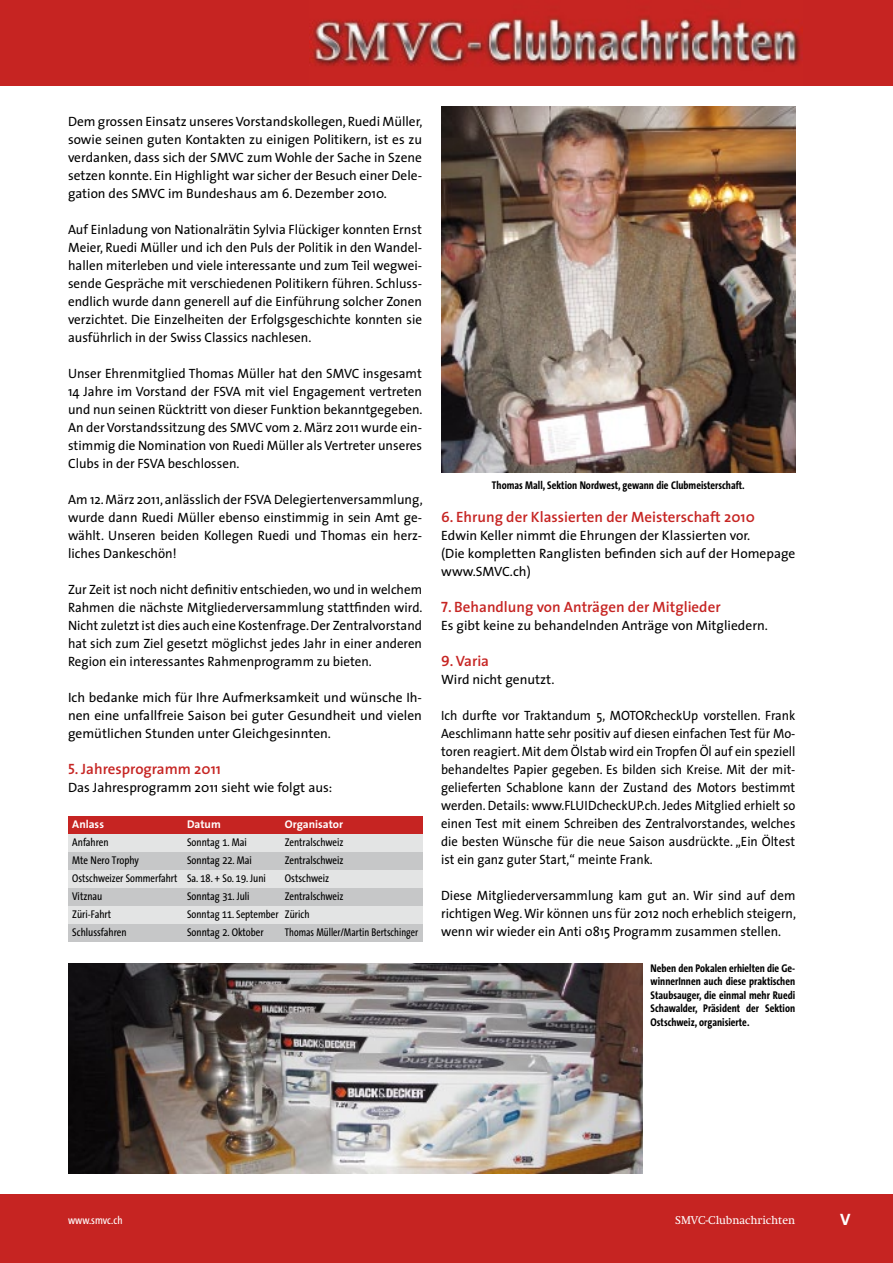
<style>
.page{position:relative;width:893px;height:1263px;background:#fff}
.page>*{position:absolute;margin:0;border:0;box-sizing:border-box;transform-origin:0 0}
.t1{font:700 16.5px "The Sans Correspondence";color:#fff}
.t2{font:600 15px "The Sans";color:#c62422}
.t3{font:13.5px/18px "The Sans";color:#000;text-align:justify}
.t4{font:13.5px/18px "The Sans";color:#000;text-align:justify;scale:.94 1}
.t5{font:13.5px/18px "The Sans";color:#000;text-align:justify;scale:.96 1}
.t6{font:11.25px "The Sans Condensed";color:#000}
.t7{font:700 11.25px/13.5px "The Sans Condensed";color:#000;text-align:justify}
.t8{font:11.25px "The Sans Condensed";color:#000;scale:.94 1}
.t9{font:700 11.25px "The Sans";color:#fff}
.t10{font:11.25px "Swift";color:#fff}
.t11{font:11.25px "The Sans Condensed";color:#fff}
.s1{font-family:"The Sans Semi Bold Caps";font-weight:400}
</style>
<div class="page">
<div style="left:68px;top:816px;width:354px;height:124px;background:#e3e4e4"></div>
<div style="left:68px;top:816px;width:354px;height:17px;background:#c62422"></div>
<div style="left:68px;top:853px;width:354px;height:17px;background:#c6c7c8"></div>
<div style="left:68px;top:889px;width:354px;height:17px;background:#c6c7c8"></div>
<div style="left:68px;top:925px;width:354px;height:17px;background:#c6c7c8"></div>
<div style="left:0;top:0;width:893px;height:85px;background:#c62422"></div>
<img style="left:310px;top:16px;width:493px;height:50px">
<div style="left:0;top:1195px;width:893px;height:68px;background:#c62422"></div>
<img style="left:441px;top:106px;width:354px;height:366px">
<img style="left:68px;top:963px;width:574px;height:211px">
<p class="t3" style="left:68px;top:112px;width:356px">Dem grossen Einsatz unseres Vorstandskollegen, Ruedi Müller, sowie seinen guten Kontakten zu einigen Politikern, ist es zu verdanken, dass sich der SMVC zum Wohle der Sache in Szene setzen konnte. Ein Highlight war sicher der Besuch einer Dele&shy;gation des SMVC im Bundeshaus am 6. Dezember 2010.</p>
<p class="t3" style="left:68px;top:220px;width:356px">Auf Einladung von Nationalrätin Sylvia Flückiger konnten Ernst Meier, Ruedi Müller und ich den Puls der Politik in den Wandel&shy;hallen miterleben und viele interessante und zum Teil wegwei&shy;sende Gespräche mit verschiedenen Politikern führen. Schluss&shy;endlich wurde dann generell auf die Einführung solcher Zonen verzichtet. Die Einzelheiten der Erfolgsgeschichte konnten sie ausführlich in der Swiss Classics nachlesen.</p>
<p class="t3" style="left:68px;top:364px;width:356px">Unser Ehrenmitglied Thomas Müller hat den SMVC insgesamt 14 Jahre im Vorstand der FSVA mit viel Engagement vertreten und nun seinen Rücktritt von dieser Funktion bekanntgegeben.<br>An der Vorstandssitzung des SMVC vom 2. März 2011 wurde ein&shy;stimmig die Nomination von Ruedi Müller als Vertreter unseres Clubs in der FSVA beschlossen.</p>
<p class="t3" style="left:68px;top:490px;width:356px">Am 12. März 2011, anlässlich der FSVA Delegiertenversammlung, wurde dann Ruedi Müller ebenso einstimmig in sein Amt ge&shy;wählt. Unseren beiden Kollegen Ruedi und Thomas ein herz&shy;liches Dankeschön!</p>
<p class="t5" style="left:68px;top:580px;width:371px">Zur Zeit ist noch nicht definitiv entschieden, wo und in welchem Rahmen die nächste Mitgliederversammlung stattfinden wird.<br>Nicht zuletzt ist dies auch eine Kostenfrage. Der Zentralvorstand hat sich zum Ziel gesetzt möglichst jedes Jahr in einer anderen Region ein interessantes Rahmenprogramm zu bieten.</p>
<p class="t3" style="left:68px;top:688px;width:356px">Ich bedanke mich für Ihre Aufmerksamkeit und wünsche Ih&shy;nen eine unfallfreie Saison bei guter Gesundheit und vielen gemütlichen Stunden unter Gleichgesinnten.</p>
<p class="t2" style="left:68px;top:756px;width:154px"><span class="s1">5</span>. Jahresprogramm 2011</p>
<p class="t3" style="left:68px;top:778px;width:266px">Das Jahresprogramm 2011 sieht wie folgt aus:</p>
<p class="t9" style="left:72px;top:815px;width:33px">Anlass</p>
<p class="t9" style="left:187px;top:815px;width:35px">Datum</p>
<p class="t9" style="left:285px;top:815px;width:60px">Organisator</p>
<p class="t6" style="left:72px;top:836px;width:38px">Anfahren</p>
<p class="t6" style="left:187px;top:836px;width:61px">Sonntag 1. Mai</p>
<p class="t6" style="left:285px;top:836px;width:60px">Zentralschweiz</p>
<p class="t6" style="left:72px;top:854px;width:68px">Mte Nero Trophy</p>
<p class="t6" style="left:187px;top:854px;width:66px">Sonntag 22. Mai</p>
<p class="t6" style="left:285px;top:854px;width:60px">Zentralschweiz</p>
<p class="t6" style="left:72px;top:872px;width:195px">Ostschweizer Sommerfahrt Sa. 18. + So. 19. Juni</p>
<p class="t6" style="left:285px;top:872px;width:46px">Ostschweiz</p>
<p class="t6" style="left:72px;top:890px;width:32px">Vitznau</p>
<p class="t6" style="left:187px;top:890px;width:64px">Sonntag 31. Juli</p>
<p class="t6" style="left:285px;top:890px;width:60px">Zentralschweiz</p>
<p class="t6" style="left:72px;top:908px;width:41px">Züri-Fahrt</p>
<p class="t6" style="left:187px;top:908px;width:124px">Sonntag 11. September Zürich</p>
<p class="t6" style="left:72px;top:926px;width:56px">Schlussfahren</p>
<p class="t6" style="left:187px;top:926px;width:78px">Sonntag 2. Oktober</p>
<p class="t8" style="left:285px;top:926px;width:143px">Thomas Müller/Martin Bertschinger</p>
<p class="t7" style="left:492px;top:479px;width:254px">Thomas Mall, Sektion Nordwest, gewann die Clubmeisterschaft.</p>
<p class="t2" style="left:441px;top:504px;width:315px"><span class="s1">6</span>. Ehrung der Klassierten der Meisterschaft 2010</p>
<p class="t3" style="left:441px;top:526px;width:356px;text-align:left">Edwin Keller nimmt die Ehrungen der Klassierten vor.<br>(Die kompletten Ranglisten befinden sich auf der Homepage www.SMVC.ch)</p>
<p class="t2" style="left:441px;top:594px;width:281px"><span class="s1">7</span>. Behandlung von Anträgen der Mitglieder</p>
<p class="t3" style="left:441px;top:616px;width:328px">Es gibt keine zu behandelnden Anträge von Mitgliedern.</p>
<p class="t2" style="left:441px;top:648px;width:49px"><span class="s1">9</span>. Varia</p>
<p class="t3" style="left:441px;top:670px;width:115px">Wird nicht genutzt.</p>
<p class="t4" style="left:441px;top:706px;width:378px">Ich durfte vor Traktandum 5, MOTORcheckUp vorstellen. Frank Aeschlimann hatte sehr positiv auf diesen einfachen Test für Mo&shy;toren reagiert. Mit dem Ölstab wird ein Tropfen Öl auf ein speziell behandeltes Papier gegeben. Es bilden sich Kreise. Mit der mit&shy;gelieferten Schablone kann der Zustand des Motors bestimmt werden. Details: www.FLUIDcheckUP.ch. Jedes Mitglied erhielt so einen Test mit einem Schreiben des Zentralvorstandes, welches die besten Wünsche für die neue Saison ausdrückte. „Ein Öltest ist ein ganz guter Start,“ meinte Frank.</p>
<p class="t5" style="left:441px;top:886px;width:371px">Diese Mitgliederversammlung kam gut an. Wir sind auf dem richtigen Weg. Wir können uns für 2012 noch erheblich steigern, wenn wir wieder ein Anti 0815 Programm zusammen stellen.</p>
<p class="t7" style="left:651px;top:961px;width:146px">Neben den Pokalen erhielten die Ge&shy;winnerInnen auch diese praktischen Staubsauger, die einmal mehr Ruedi Schawalder, Präsident der Sektion Ostschweiz, organisierte.</p>
<p class="t11" style="left:68px;top:1214px;width:56px">www.smvc.ch</p>
<p class="t10" style="left:675px;top:1214px;width:122px">SMVC-Clubnachrichten</p>
<p class="t1" style="left:840px;top:1210px;width:12px">V</p>
</div>
